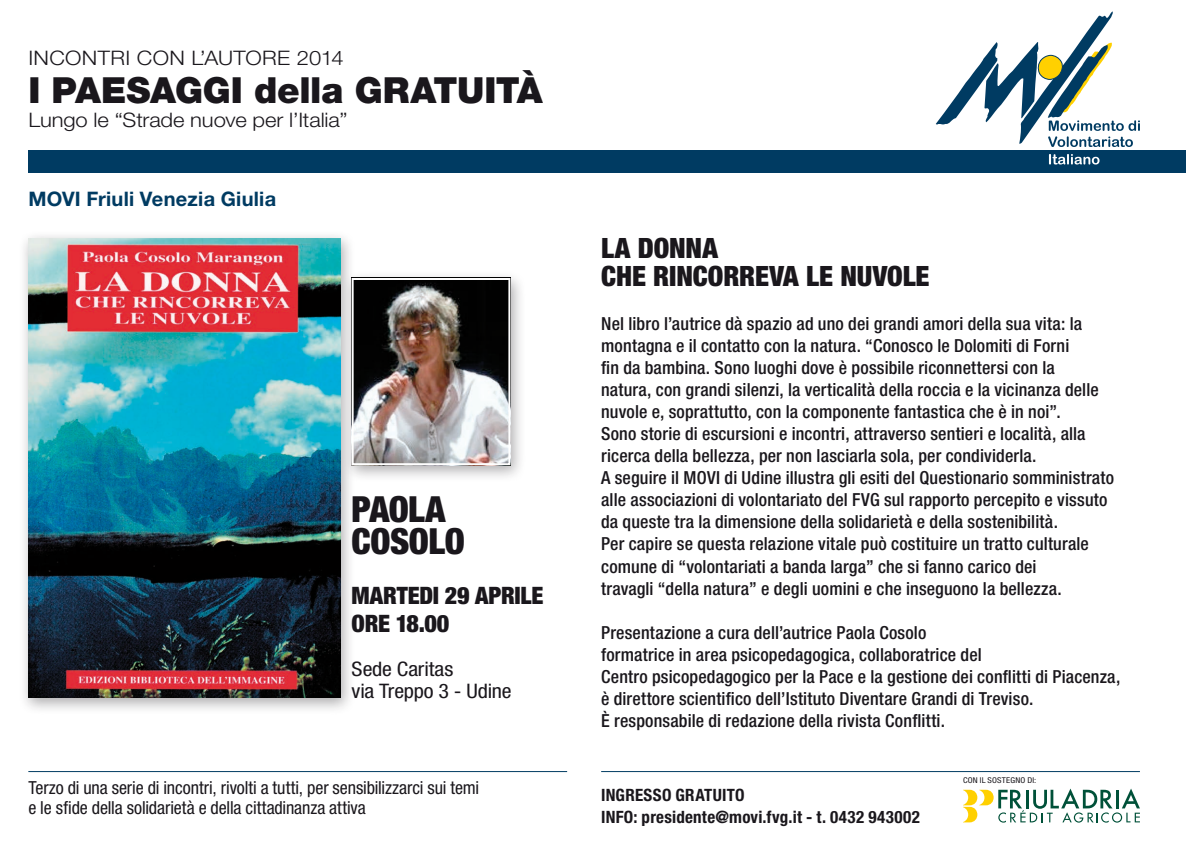
<style>
.page{position:relative;width:1191px;height:851px;background:#fff}
.page>*{position:absolute;margin:0;border:0;box-sizing:border-box;transform-origin:0 0}
.Normale{font:900 36px "Helvetica Neue LT Std";letter-spacing:-.01em;color:#1a171c}
.t1{font:900 condensed 36px "Helvetica Neue LT Std";letter-spacing:-.015em;color:#1a171c}
.t2{font:900 condensed 28px "Helvetica Neue LT Std";letter-spacing:-.005em;color:#1a171c}
.t3{font:900 condensed 24px "Helvetica Neue LT Std";letter-spacing:-.01em;color:#1a171c}
.Normale-2{font:300 20px "Helvetica Neue LT Std";letter-spacing:-.005em;color:#1a171c;scale:1.1 1}
.t4{font:condensed 20px "Helvetica Neue LT Std";letter-spacing:-.01em;color:#1a171c;scale:1.1 1}
.Normale-3{font:300 20px "Helvetica Neue LT Std";letter-spacing:.015em;color:#1a171c;scale:1.1 1}
.t5{font:700 20px "Helvetica Neue LT Std";letter-spacing:.015em;color:#003b62}
.t6{font:500 condensed 18px/22px "Helvetica Neue LT Std";letter-spacing:.01em;color:#1a171c}
.t7{font:condensed 18px "Helvetica Neue LT Std";letter-spacing:-.005em;color:#1a171c}
.Normale-4{font:700 condensed 17px "Helvetica Neue LT Std";letter-spacing:.015em;color:#1a171c}
.Normale-5{font:condensed 8px "Helvetica Neue LT Std";letter-spacing:.025em;color:#1a171c;scale:1.1 1}
</style>
<div class="page">
<div style="left:28px;top:150px;width:584px;height:23px;background:#003b62"></div>
<hr style="left:28px;top:771px;width:539px;height:1px;background:#003b62">
<hr style="left:601px;top:771px;width:539px;height:1px;background:#003b62">
<svg style="left:963px;top:788px;width:177px;height:34px"></svg>
<div style="left:601px;top:150px;width:584px;height:23px;background:#003b62"></div>
<svg style="left:1049px;top:154px;width:50px;height:10px"></svg>
<svg style="left:935px;top:11px;width:205px;height:136px"></svg>
<div style="left:19px;top:231px;width:337px;height:484px;background:#1a171c;opacity:.35"></div>
<img style="left:28px;top:238px;width:312px;height:459px">
<div style="left:342px;top:270px;width:184px;height:212px;background:#1a171c;opacity:.35"></div>
<img style="left:354px;top:281px;width:153px;height:181px">
<div style="left:351px;top:278px;width:159px;height:187px;border:2px solid #fff"></div>
<p class="Normale-3" style="left:28px;top:46px;width:288px">INCONTRI CON L’AUTORE 2014</p>
<p class="Normale" style="left:28px;top:69px;width:516px">I PAESAGGI della GRATUITÀ</p>
<p class="Normale-2" style="left:28px;top:108px;width:292px">Lungo le “Strade nuove per l’Italia”</p>
<p class="t5" style="left:28px;top:186px;width:249px">MOVI Friuli Venezia Giulia</p>
<p class="t1" style="left:351px;top:486px;width:95px">PAOLA</p>
<p class="t1" style="left:351px;top:518px;width:115px">COSOLO</p>
<p class="t3" style="left:351px;top:580px;width:193px">MARTEDI 29 APRILE</p>
<p class="t3" style="left:351px;top:608px;width:99px">ORE 18.00</p>
<p class="t4" style="left:351px;top:657px;width:94px">Sede Caritas</p>
<p class="t4" style="left:351px;top:679px;width:147px">via Treppo 3 - Udine</p>
<p class="t7" style="left:28px;top:776px;width:452px">Terzo di una serie di incontri, rivolti a tutti, per sensibilizzarci sui temi</p>
<p class="t7" style="left:28px;top:796px;width:339px">e le sfide della solidarietà e della cittadinanza attiva</p>
<p class="t2" style="left:601px;top:231px;width:118px">LA DONNA</p>
<p class="t2" style="left:601px;top:259px;width:330px">CHE RINCORREVA LE NUVOLE</p>
<p class="t6" style="left:601px;top:312px;width:499px">Nel libro l’autrice dà spazio ad uno dei grandi amori della sua vita: la montagna e il contatto con la natura. “Conosco le Dolomiti di Forni<br>fin da bambina. Sono luoghi dove è possibile riconnettersi con la natura, con grandi silenzi, la verticalità della roccia e la vicinanza delle nuvole e, soprattutto, con la componente fantastica che è in noi”.</p>
<p class="t6" style="left:601px;top:422px;width:486px">Sono storie di escursioni e incontri, attraverso sentieri e località, alla ricerca della bellezza, per non lasciarla sola, per condividerla.</p>
<p class="t6" style="left:601px;top:466px;width:514px">A seguire il MOVI di Udine illustra gli esiti del Questionario somministrato alle associazioni di volontariato del FVG sul rapporto percepito e vissuto da queste tra la dimensione della solidarietà e della sostenibilità.</p>
<p class="t6" style="left:601px;top:532px;width:489px">Per capire se questa relazione vitale può costituire un tratto culturale comune di “volontariati a banda larga” che si fanno carico dei travagli “della natura” e degli uomini e che inseguono la bellezza.</p>
<p class="t6" style="left:601px;top:620px;width:327px">Presentazione a cura dell’autrice Paola Cosolo</p>
<p class="t6" style="left:601px;top:642px;width:382px">formatrice in area psicopedagogica, collaboratrice del</p>
<p class="t6" style="left:601px;top:664px;width:520px">Centro psicopedagogico per la Pace e la gestione dei conflitti di Piacenza,</p>
<p class="t6" style="left:601px;top:686px;width:433px">è direttore scientifico dell’Istituto Diventare Grandi di Treviso.<br>È responsabile di redazione della rivista Conflitti.</p>
<p class="Normale-4" style="left:601px;top:784px;width:145px">INGRESSO GRATUITO</p>
<p class="Normale-4" style="left:601px;top:806px;width:320px">INFO: presidente@movi.fvg.it - t. 0432 943002</p>
<p class="Normale-5" style="left:963px;top:775px;width:68px">CON IL SOSTEGNO DI:</p>
</div>
